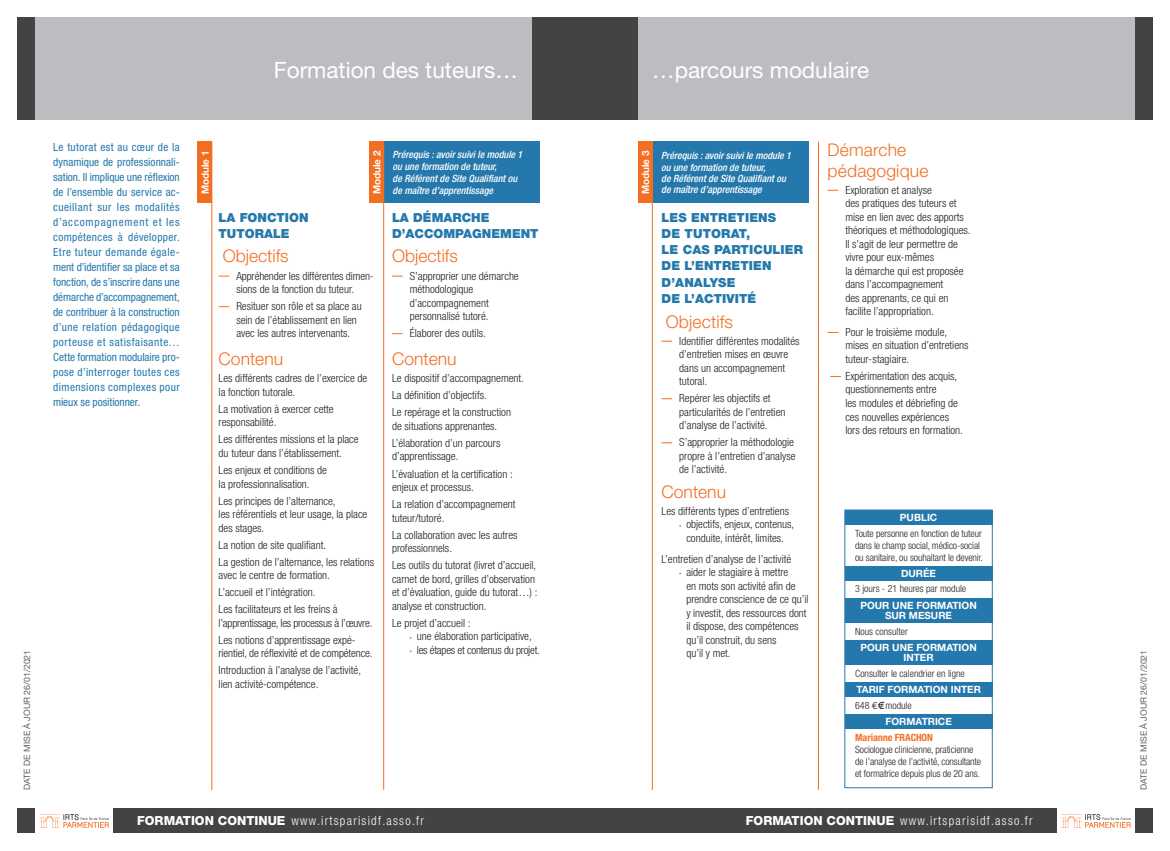
<style>
.page{position:relative;width:1170px;height:851px;background:#fff}
.page>*{position:absolute;margin:0;border:0;box-sizing:border-box;transform-origin:0 0}
.t1{font:22.5px "Helvetica Neue";color:#fff}
.t2{font:300 17.5px/21px "Helvetica Neue";color:#f36e21}
.t3{font:900 12.5px/16.2px "Helvetica Neue";letter-spacing:.01em;color:#2578ac}
.t4{font:300 condensed 12.5px "Helvetica Neue";letter-spacing:.1em;color:#fff}
.t5{font:300 condensed 11.25px/13.5px "Helvetica Neue";color:#231f20}
.t6{font:condensed 11.25px/15px "Helvetica Neue";letter-spacing:.035em;color:#2578ac;text-align:justify}
.t7{font:300 condensed 10px/12px "Helvetica Neue";letter-spacing:-.01em;color:#231f20}
.t8{font:italic 500 condensed 10px/12px "Helvetica Neue";color:#fff}
.t9{font:700 10px/10px "Helvetica Neue";color:#fff;text-align:center}
.t10{font:700 condensed 10px "Helvetica Neue";color:#f36e21}
.t11{font:8.75px "Helvetica Neue";color:#636366}
.s1{font-weight:300;font-stretch:condensed;color:#231f20}
.s2{font-family:"Euro Mono";font-weight:400;color:#231f20}
.s3{font-weight:800;font-stretch:normal}
</style>
<div class="page">
<div style="left:18px;top:18px;width:567px;height:102px;background:#454342"></div>
<div style="left:585px;top:18px;width:567px;height:102px;background:#454342"></div>
<div style="left:585px;top:808px;width:567px;height:25px;background:#454342"></div>
<div style="left:18px;top:808px;width:567px;height:25px;background:#454342"></div>
<div style="left:35px;top:18px;width:496px;height:102px;background:#bcbdc0"></div>
<div style="left:638px;top:18px;width:496px;height:102px;background:#bcbdc0"></div>
<div style="left:845px;top:510px;width:147px;height:14px;background:#2578ac"></div>
<div style="left:845px;top:566px;width:147px;height:14px;background:#2578ac"></div>
<div style="left:845px;top:597px;width:147px;height:25px;background:#2578ac"></div>
<div style="left:845px;top:640px;width:147px;height:25px;background:#2578ac"></div>
<div style="left:845px;top:682px;width:147px;height:14px;background:#2578ac"></div>
<div style="left:845px;top:714px;width:147px;height:14px;background:#2578ac"></div>
<div style="left:844px;top:509px;width:148px;height:279px;border:1px solid #2578ac"></div>
<hr style="left:211px;top:142px;width:1px;height:647px;background:#f36e21">
<div style="left:198px;top:142px;width:14px;height:61px;background:#f36e21"></div>
<div style="left:383px;top:142px;width:156px;height:61px;background:#2578ac"></div>
<div style="left:652px;top:142px;width:157px;height:61px;background:#2578ac"></div>
<hr style="left:383px;top:142px;width:1px;height:647px;background:#f36e21">
<hr style="left:818px;top:142px;width:1px;height:647px;background:#f36e21">
<div style="left:369px;top:142px;width:14px;height:61px;background:#f36e21"></div>
<hr style="left:652px;top:142px;width:1px;height:647px;background:#f36e21">
<div style="left:638px;top:142px;width:14px;height:61px;background:#f36e21"></div>
<div style="left:1057px;top:807px;width:77px;height:43px;background:#fff"></div>
<div style="left:35px;top:807px;width:78px;height:43px;background:#fff"></div>
<svg style="left:39px;top:813px;width:70px;height:14px"></svg>
<svg style="left:1061px;top:813px;width:69px;height:14px"></svg>
<h1 class="t1" style="left:274px;top:56px;width:245px">Formation des tuteurs…</h1>
<h1 class="t1" style="left:652px;top:56px;width:218px">…parcours modulaire</h1>
<p class="t6" style="left:53px;top:139px;width:128px">Le tutorat est au cœur de la dynamique de professionnali&shy;sation. Il implique une réflexion de l’ensemble du service ac&shy;cueillant sur les modalités d’accompagnement et les compétences à développer.<br>Etre tuteur demande égale&shy;ment d’identifier sa place et sa fonction, de s’inscrire dans une démarche d’accompagnement, de contribuer à la construction d’une relation pédagogique porteuse et satisfaisante… Cette formation modulaire pro&shy;pose d’interroger toutes ces dimensions complexes pour mieux se positionner.</p>
<h2 class="t2" style="left:827px;top:138px;width:102px">Démarche pédagogique</h2>
<p class="t5" style="left:845px;top:183px;width:127px">Exploration et analyse<br>des pratiques des tuteurs et mise en lien avec des apports théoriques et méthodologiques.<br>Il s’agit de leur permettre de vivre pour eux-mêmes<br>la démarche qui est proposée dans l’accompagnement<br>des apprenants, ce qui en facilite l’appropriation.</p>
<p class="t5" style="left:845px;top:325px;width:125px">Pour le troisième module, mises en situation d’entretiens tuteur-stagiaire.</p>
<p class="t5" style="left:845px;top:369px;width:119px">Expérimentation des acquis, questionnements entre<br>les modules et débriefing de ces nouvelles expériences lors des retours en formation.</p>
<p class="t9" style="left:640px;top:194px;width:45px;rotate:-90deg">Module 3</p>
<p class="t9" style="left:372px;top:194px;width:45px;rotate:-90deg">Module 2</p>
<p class="t9" style="left:200px;top:194px;width:45px;rotate:-90deg">Module 1</p>
<p class="t8" style="left:392px;top:149px;width:131px">Prérequis : avoir suivi le module 1 ou une formation de tuteur,<br>de Référent de Site Qualifiant ou de maître d’apprentissage</p>
<p class="t8" style="left:661px;top:150px;width:131px;line-height:11.2px">Prérequis : avoir suivi le module 1 ou une formation de tuteur,<br>de Référent de Site Qualifiant ou</p>
<p class="t8" style="left:661px;top:183px;width:102px">de maître d’apprentissage</p>
<p class="t3" style="left:392px;top:209px;width:148px">LA DÉMARCHE<br>D’ACCOMPAGNEMENT</p>
<h2 class="t2" style="left:392px;top:245px;width:67px">Objectifs</h2>
<p class="t5" style="left:410px;top:269px;width:110px">S’approprier une démarche méthodologique d’accompagnement personnalisé tutoré.</p>
<p class="t5" style="left:410px;top:326px;width:78px">Élaborer des outils.</p>
<h2 class="t2" style="left:392px;top:348px;width:66px">Contenu</h2>
<p class="t5" style="left:392px;top:369px;width:133px;line-height:17px">Le dispositif d’accompagnement.<br>La définition d’objectifs.<br>Le repérage et la construction</p>
<p class="t5" style="left:392px;top:417px;width:110px;line-height:17px">de situations apprenantes.<br>L’élaboration d’un parcours</p>
<p class="t5" style="left:392px;top:448px;width:122px;line-height:17px">d’apprentissage.<br>L’évaluation et la certification :</p>
<p class="t5" style="left:392px;top:478px;width:125px;line-height:17px">enjeux et processus.<br>La relation d’accompagnement</p>
<p class="t5" style="left:392px;top:509px;width:127px;line-height:17px">tuteur/tutoré.<br>La collaboration avec les autres</p>
<p class="t5" style="left:392px;top:539px;width:146px;line-height:17px">professionnels.<br>Les outils du tutorat (livret d’accueil,</p>
<p class="t5" style="left:392px;top:572px;width:147px">carnet de bord, grilles d’observation et d’évaluation, guide du tutorat…) : analyse et construction.</p>
<p class="t5" style="left:417px;top:616px;width:124px;text-indent:-25px">Le projet d’accueil :<br>une élaboration participative, les étapes et contenus du projet.</p>
<p class="t3" style="left:219px;top:209px;width:91px">LA FONCTION<br>TUTORALE</p>
<h2 class="t2" style="left:223px;top:245px;width:67px">Objectifs</h2>
<p class="t5" style="left:236px;top:269px;width:139px">Appréhender les différentes dimen&shy;sions de la fonction du tuteur.</p>
<p class="t5" style="left:236px;top:299px;width:127px">Resituer son rôle et sa place au sein de l’établissement en lien avec les autres intervenants.</p>
<h2 class="t2" style="left:219px;top:348px;width:66px">Contenu</h2>
<p class="t5" style="left:219px;top:371px;width:150px">Les différents cadres de l’exercice de la fonction tutorale.</p>
<p class="t5" style="left:219px;top:402px;width:116px">La motivation à exercer cette responsabilité.</p>
<p class="t5" style="left:219px;top:432px;width:141px">Les différentes missions et la place du tuteur dans l’établissement.</p>
<p class="t5" style="left:219px;top:463px;width:110px">Les enjeux et conditions de la professionnalisation.</p>
<p class="t5" style="left:219px;top:493px;width:150px">Les principes de l’alternance,<br>les référentiels et leur usage, la place des stages.</p>
<p class="t5" style="left:219px;top:536px;width:157px;line-height:17px">La notion de site qualifiant.<br>La gestion de l’alternance, les relations</p>
<p class="t5" style="left:219px;top:566px;width:120px;line-height:17px">avec le centre de formation.<br>L’accueil et l’intégration.<br>Les facilitateurs et les freins à</p>
<p class="t5" style="left:219px;top:614px;width:155px;line-height:17px">l’apprentissage, les processus à l’œuvre.<br>Les notions d’apprentissage expé-</p>
<p class="t5" style="left:219px;top:644px;width:155px;line-height:17px">rientiel, de réflexivité et de compétence.<br>Introduction à l’analyse de l’activité,</p>
<p class="t5" style="left:219px;top:677px;width:101px">lien activité-compétence.</p>
<p class="t3" style="left:661px;top:209px;width:143px">LES ENTRETIENS<br>DE TUTORAT,<br>LE CAS PARTICULIER<br>DE L’ENTRETIEN<br>D’ANALYSE<br>DE L’ACTIVITÉ</p>
<h2 class="t2" style="left:665px;top:310px;width:69px">Objectifs</h2>
<p class="t5" style="left:679px;top:334px;width:122px">Identifier différentes modalités d’entretien mises en œuvre dans un accompagnement tutoral.</p>
<p class="t5" style="left:679px;top:391px;width:108px">Repérer les objectifs et particularités de l’entretien d’analyse de l’activité.</p>
<p class="t5" style="left:679px;top:435px;width:118px">S’approprier la méthodologie propre à l’entretien d’analyse de l’activité.</p>
<h2 class="t2" style="left:661px;top:480px;width:66px">Contenu</h2>
<p class="t5" style="left:686px;top:504px;width:109px;text-indent:-25px">Les différents types d’entretiens objectifs, enjeux, contenus, conduite, intérêt, limites.</p>
<p class="t5" style="left:686px;top:551px;width:124px;text-indent:-25px">L’entretien d’analyse de l’activité aider le stagiaire à mettre<br>en mots son activité afin de prendre conscience de ce qu’il y investit, des ressources dont il dispose, des compétences qu’il construit, du sens<br>qu’il y met.</p>
<p class="t9" style="left:899px;top:512px;width:39px">PUBLIC</p>
<p class="t7" style="left:855px;top:527px;width:129px">Toute personne en fonction de tuteur dans le champ social, médico-social ou sanitaire, ou souhaitant le devenir.</p>
<p class="t9" style="left:901px;top:568px;width:36px">DURÉE</p>
<p class="t7" style="left:855px;top:582px;width:112px">3 jours - 21 heures par module</p>
<p class="t9" style="left:860px;top:600px;width:118px">POUR UNE FORMATION<br>SUR MESURE</p>
<p class="t7" style="left:855px;top:625px;width:54px">Nous consulter</p>
<p class="t9" style="left:860px;top:642px;width:118px">POUR UNE FORMATION<br>INTER</p>
<p class="t7" style="left:855px;top:667px;width:111px">Consulter le calendrier en ligne</p>
<p class="t9" style="left:855px;top:681px;width:127px;line-height:15.4px;text-align:left">TARIF FORMATION INTER<br><span class="s1">648</span> <span class="s2">0</span><span class="s1">€/ module</span></p>
<p class="t9" style="left:885px;top:716px;width:68px">FORMATRICE</p>
<p class="t10" style="left:855px;top:730px;width:79px">Marianne FRACHON</p>
<p class="t7" style="left:855px;top:742px;width:127px">Sociologue clinicienne, praticienne de l’analyse de l’activité, consultante et formatrice depuis plus de 20 ans.</p>
<p class="t11" style="left:22px;top:789px;width:141px;rotate:-90deg">DATE DE MISE À JOUR 26/01/2021</p>
<p class="t11" style="left:1138px;top:789px;width:141px;rotate:-90deg">DATE DE MISE À JOUR 26/01/2021</p>
<p class="t4" style="left:137px;top:813px;width:288px"><span class="s3">FORMATION CONTINUE</span> www.irtsparisidf.asso.fr</p>
<p class="t4" style="left:746px;top:813px;width:288px"><span class="s3">FORMATION CONTINUE</span> www.irtsparisidf.asso.fr</p>
</div>
